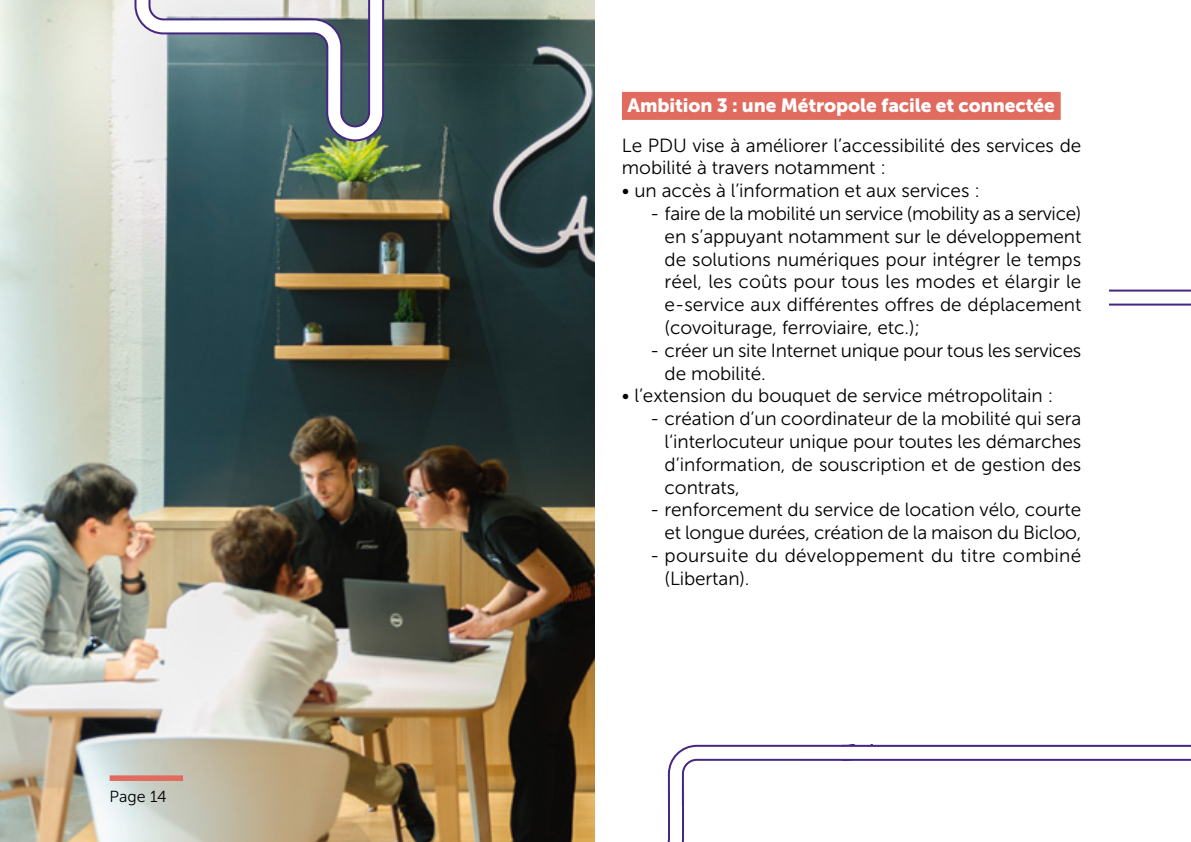
<style>
.page{position:relative;width:1191px;height:842px;background:#fff}
.page>*{position:absolute;margin:0;border:0;box-sizing:border-box;transform-origin:0 0}
.t1{font:19px/22.8px "Museo Sans 300";letter-spacing:-.005em;color:#000}
.t2{font:19px/22.8px "Museo Sans 300";letter-spacing:.015em;color:#000}
.t3{font:19px "Museo Sans 900";letter-spacing:-.005em;color:#fff}
.t4{font:16px "Museo Sans 300";color:#000}
</style>
<div class="page">
<svg style="left:1109px;top:289px;width:82px;height:17px"></svg>
<svg style="left:667px;top:745px;width:175px;height:97px"></svg>
<svg style="left:842px;top:744px;width:349px;height:17px"></svg>
<img style="left:0;top:0;width:594px;height:842px">
<svg style="left:110px;top:0;width:374px;height:158px;background:#7a8c8e"></svg>
<div style="left:110px;top:775px;width:73px;height:6px;background:#e16b5e"></div>
<div style="left:622px;top:92px;width:438px;height:28px;background:#e16b5e"></div>
<p class="t4" style="left:110px;top:788px;width:59px">Page 14</p>
<p class="t3" style="left:627px;top:94px;width:429px">Ambition 3 : une Métropole facile et connectée</p>
<p class="t1" style="left:622px;top:134px;width:461px">Le PDU vise à améliorer l’accessibilité des services de mobilité à travers notamment :</p>
<p class="t1" style="left:622px;top:179px;width:359px">• un accès à l’information et aux services :</p>
<p class="t1" style="left:664px;top:202px;width:418px;text-align:justify;text-indent:-14px">- faire de la mobilité un service (mobility as a service) en s’appuyant notamment sur le développement de solutions numériques pour intégrer le temps réel, les coûts pour tous les modes et élargir le e-service aux différentes offres de déplacement (covoiturage, ferroviaire, etc.);</p>
<p class="t1" style="left:664px;top:339px;width:418px;text-indent:-14px">- créer un site Internet unique pour tous les services de mobilité.</p>
<p class="t1" style="left:622px;top:385px;width:433px">• l’extension du bouquet de service métropolitain :</p>
<p class="t1" style="left:664px;top:407px;width:418px;text-align:justify;text-indent:-14px">- création d’un coordinateur de la mobilité qui sera l‘interlocuteur unique pour toutes les démarches d’information, de souscription et de gestion des contrats,</p>
<p class="t1" style="left:650px;top:499px;width:433px;text-align:right">- renforcement du service de location vélo, courte et longue durées, création de la maison du Bicloo,</p>
<p class="t2" style="left:664px;top:544px;width:418px;text-indent:-14px">- poursuite du développement du titre combiné (Libertan).</p>
</div>
